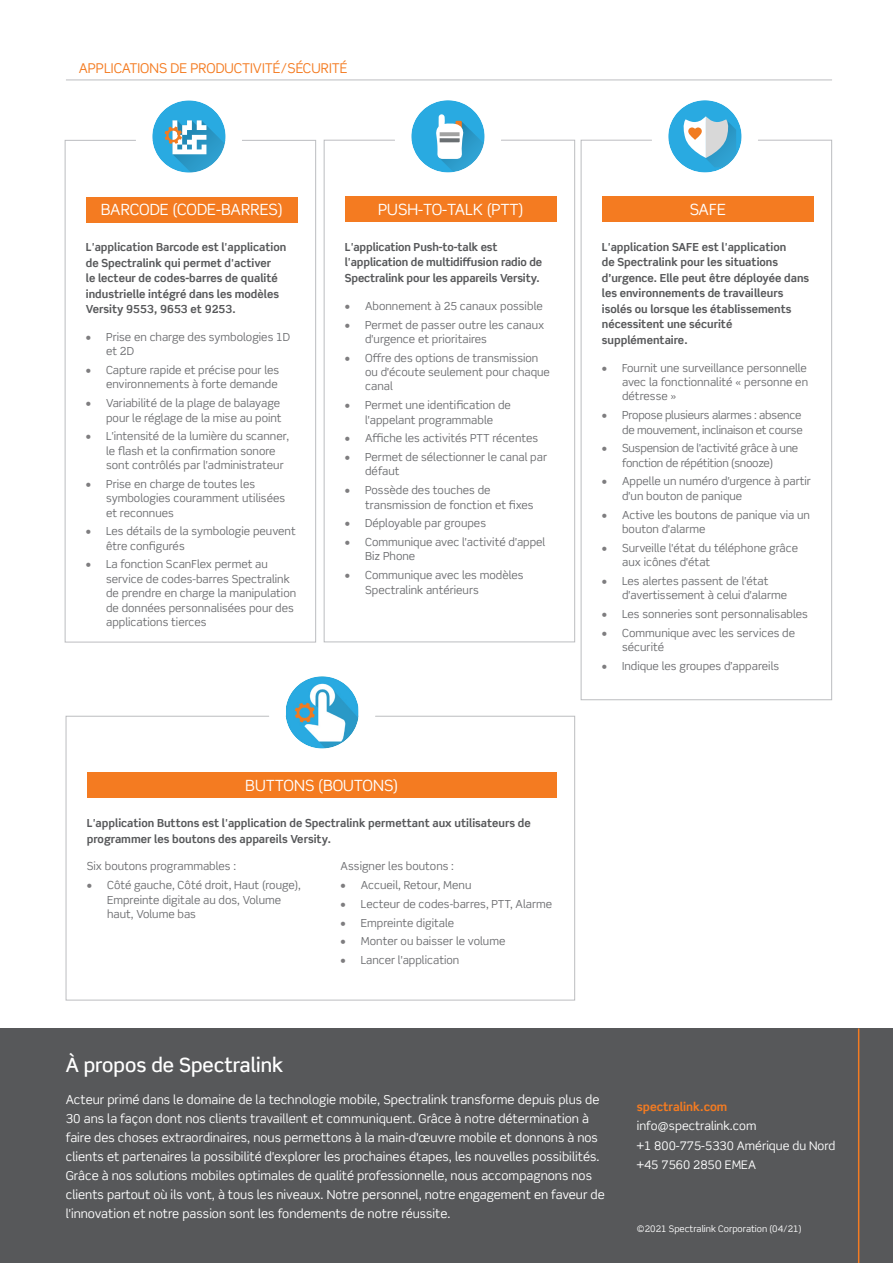
<style>
.page{position:relative;width:893px;height:1263px;background:#fff}
.page>*{position:absolute;margin:0;border:0;box-sizing:border-box;transform-origin:0 0}
.t1{font:500 19.65px "Scene Std";color:#fff}
.App_H1{font:15.45px "Scene Std";color:#fff}
.t2{font:13.5px "Scene Std";color:#f47b21}
.t3{font:12.3px/18.9px "Scene Std";color:#fff}
.t4{font:11.85px/19.2px "Scene Std";color:#fff}
.t5{font:700 11.85px "Scene Std";color:#f47b21}
.App_bullets{font:11.1px/14.4px "Scene Std";color:#6c6d70}
.App_intro{font:700 11.1px/15.5px "Scene Std";color:#57585a}
.App_bullets-2{font:11.1px/14.4px "Scene Std";letter-spacing:-.02em;color:#6c6d70;text-align:right}
.t6{font:9px "Scene Std";color:#fff}
.s1{font-weight:700;color:#7e7d7f}
</style>
<div class="page">
<div style="left:0;top:1028px;width:893px;height:235px;background:#57585a"></div>
<hr style="left:858px;top:1028px;width:1px;height:235px;background:#f47b21">
<div style="left:65px;top:140px;width:251px;height:502px;background:#fff;border:1px solid #bcbdc0"></div>
<svg style="left:153px;top:101px;width:72px;height:71px"></svg>
<div style="left:136px;top:84px;width:106px;height:105px;border:16px solid #fff;border-radius:50%"></div>
<div style="left:86px;top:197px;width:212px;height:25px;background:#f47b21"></div>
<div style="left:324px;top:140px;width:251px;height:502px;background:#fff;border:1px solid #bcbdc0"></div>
<svg style="left:412px;top:101px;width:72px;height:71px"></svg>
<div style="left:395px;top:84px;width:106px;height:105px;border:16px solid #fff;border-radius:50%"></div>
<div style="left:345px;top:197px;width:212px;height:25px;background:#f47b21"></div>
<div style="left:581px;top:140px;width:251px;height:560px;background:#fff;border:1px solid #bcbdc0"></div>
<svg style="left:669px;top:101px;width:72px;height:71px"></svg>
<div style="left:652px;top:84px;width:106px;height:105px;border:16px solid #fff;border-radius:50%"></div>
<div style="left:602px;top:197px;width:212px;height:25px;background:#f47b21"></div>
<div style="left:66px;top:716px;width:509px;height:284px;background:#fff;border:1px solid #bcbdc0"></div>
<img style="left:286px;top:677px;width:72px;height:71px">
<div style="left:269px;top:660px;width:106px;height:105px;border:16px solid #fff;border-radius:50%"></div>
<div style="left:87px;top:772px;width:470px;height:26px;background:#f47b21"></div>
<hr style="left:66px;top:80px;width:766px;height:1px;background:#bcbdc0">
<h2 class="t2" style="left:79px;top:59px;width:270px">APPLICATIONS DE PRODUCTIVITÉ/SÉCURITÉ</h2>
<p class="App_H1" style="left:101px;top:200px;width:183px">BARCODE (CODE-BARRES)</p>
<p class="App_intro" style="left:86px;top:239px;width:202px">L'application Barcode est l'application de Spectralink qui permet d'activer<br>le lecteur de codes-barres de qualité industrielle intégré dans les modèles Versity 9553, 9653 et 9253.</p>
<p class="App_bullets" style="left:106px;top:330px;width:186px;text-indent:-20px"><span class="s1">•</span> Prise en charge des symbologies 1D et 2D</p>
<p class="App_bullets" style="left:86px;top:363px;width:195px;text-align:right"><span class="s1">•</span> Capture rapide et précise pour les environnements à forte demande</p>
<p class="App_bullets" style="left:86px;top:396px;width:197px;text-align:right"><span class="s1">•</span> Variabilité de la plage de balayage pour le réglage de la mise au point</p>
<p class="App_bullets" style="left:106px;top:429px;width:184px;text-indent:-20px"><span class="s1">•</span> L'intensité de la lumière du scanner, le flash et la confirmation sonore sont contrôlés par l'administrateur</p>
<p class="App_bullets" style="left:106px;top:476px;width:181px;text-indent:-20px"><span class="s1">•</span> Prise en charge de toutes les symbologies couramment utilisées et reconnues</p>
<p class="App_bullets" style="left:106px;top:524px;width:191px;text-indent:-20px"><span class="s1">•</span> Les détails de la symbologie peuvent être configurés</p>
<p class="App_bullets" style="left:106px;top:557px;width:192px;text-indent:-20px"><span class="s1">•</span> La fonction ScanFlex permet au service de codes-barres Spectralink de prendre en charge la manipulation de données personnalisées pour des applications tierces</p>
<p class="App_H1" style="left:378px;top:200px;width:147px">PUSH-TO-TALK (PTT)</p>
<p class="App_intro" style="left:345px;top:239px;width:199px">L'application Push-to-talk est l'application de multidiffusion radio de<br>Spectralink pour les appareils Versity.</p>
<p class="App_bullets" style="left:345px;top:298px;width:199px"><span class="s1">•</span> Abonnement à 25 canaux possible</p>
<p class="App_bullets" style="left:365px;top:317px;width:181px;text-indent:-20px"><span class="s1">•</span> Permet de passer outre les canaux d'urgence et prioritaires</p>
<p class="App_bullets" style="left:365px;top:350px;width:186px;text-indent:-20px"><span class="s1">•</span> Offre des options de transmission ou d'écoute seulement pour chaque canal</p>
<p class="App_bullets" style="left:345px;top:398px;width:168px;text-align:center"><span class="s1">•</span> Permet une identification de l'appelant programmable</p>
<p class="App_bullets" style="left:345px;top:431px;width:195px"><span class="s1">•</span> Affiche les activités PTT récentes</p>
<p class="App_bullets" style="left:365px;top:450px;width:183px;text-indent:-20px"><span class="s1">•</span> Permet de sélectionner le canal par défaut</p>
<p class="App_bullets" style="left:365px;top:483px;width:170px;text-indent:-20px"><span class="s1">•</span> Possède des touches de transmission de fonction et fixes</p>
<p class="App_bullets" style="left:345px;top:516px;width:143px"><span class="s1">•</span> Déployable par groupes</p>
<p class="App_bullets" style="left:365px;top:535px;width:182px;text-indent:-20px"><span class="s1">•</span> Communique avec l'activité d'appel<br>Biz Phone</p>
<p class="App_bullets" style="left:365px;top:568px;width:160px;text-indent:-20px"><span class="s1">•</span> Communique avec les modèles<br>Spectralink antérieurs</p>
<p class="App_H1" style="left:245px;top:776px;width:154px">BUTTONS (BOUTONS)</p>
<p class="App_intro" style="left:87px;top:815px;width:446px">L'application Buttons est l'application de Spectralink permettant aux utilisateurs de programmer les boutons des appareils Versity.</p>
<p class="App_bullets" style="left:87px;top:859px;width:151px">Six boutons programmables :</p>
<p class="App_bullets" style="left:107px;top:878px;width:195px;text-indent:-20px"><span class="s1">•</span> Côté gauche, Côté droit, Haut (rouge),<br>Empreinte digitale au dos, Volume haut, Volume bas</p>
<p class="App_bullets" style="left:341px;top:859px;width:115px">Assigner les boutons :</p>
<p class="App_bullets" style="left:341px;top:878px;width:132px"><span class="s1">•</span> Accueil, Retour, Menu</p>
<p class="App_bullets" style="left:341px;top:896px;width:213px"><span class="s1">•</span> Lecteur de codes-barres, PTT, Alarme</p>
<p class="App_bullets" style="left:341px;top:915px;width:115px"><span class="s1">•</span> Empreinte digitale</p>
<p class="App_bullets" style="left:341px;top:934px;width:166px"><span class="s1">•</span> Monter ou baisser le volume</p>
<p class="App_bullets" style="left:341px;top:953px;width:120px"><span class="s1">•</span> Lancer l'application</p>
<p class="App_H1" style="left:690px;top:200px;width:38px">SAFE</p>
<p class="App_intro" style="left:602px;top:239px;width:209px">L'application SAFE est l'application<br>de Spectralink pour les situations d’urgence. Elle peut être déployée dans les environnements de travailleurs isolés ou lorsque les établissements nécessitent une sécurité supplémentaire.</p>
<p class="App_bullets" style="left:622px;top:360px;width:187px;text-align:justify;text-indent:-20px"><span class="s1">•</span> Fournit une surveillance personnelle avec la fonctionnalité « personne en détresse »</p>
<p class="App_bullets-2" style="left:602px;top:408px;width:202px"><span class="s1">•</span> Propose plusieurs alarmes : absence de mouvement, inclinaison et course</p>
<p class="App_bullets-2" style="left:602px;top:441px;width:198px;text-align:center"><span class="s1">•</span> Suspension de l'activité grâce à une fonction de répétition (snooze)</p>
<p class="App_bullets" style="left:622px;top:474px;width:190px;text-indent:-20px"><span class="s1">•</span> Appelle un numéro d'urgence à partir d'un bouton de panique</p>
<p class="App_bullets" style="left:622px;top:507px;width:189px;text-indent:-20px"><span class="s1">•</span> Active les boutons de panique via un bouton d'alarme</p>
<p class="App_bullets" style="left:622px;top:540px;width:178px;text-indent:-20px"><span class="s1">•</span> Surveille l'état du téléphone grâce aux icônes d'état</p>
<p class="App_bullets" style="left:622px;top:573px;width:167px;text-indent:-20px"><span class="s1">•</span> Les alertes passent de l'état d'avertissement à celui d'alarme</p>
<p class="App_bullets" style="left:602px;top:607px;width:208px"><span class="s1">•</span> Les sonneries sont personnalisables</p>
<p class="App_bullets" style="left:622px;top:625px;width:175px;text-indent:-20px"><span class="s1">•</span> Communique avec les services de sécurité</p>
<p class="App_bullets" style="left:602px;top:658px;width:179px"><span class="s1">•</span> Indique les groupes d’appareils</p>
<h1 class="t1" style="left:66px;top:1052px;width:219px">À propos de Spectralink</h1>
<p class="t3" style="left:66px;top:1090px;width:541px">Acteur primé dans le domaine de la technologie mobile, Spectralink transforme depuis plus de 30 ans la façon dont nos clients travaillent et communiquent. Grâce à notre détermination à faire des choses extraordinaires, nous permettons à la main-d'œuvre mobile et donnons à nos clients et partenaires la possibilité d'explorer les prochaines étapes, les nouvelles possibilités.<br>Grâce à nos solutions mobiles optimales de qualité professionnelle, nous accompagnons nos clients partout où ils vont, à tous les niveaux. Notre personnel, notre engagement en faveur de l'innovation et notre passion sont les fondements de notre réussite.</p>
<p class="t5" style="left:637px;top:1099px;width:92px">spectralink.com</p>
<p class="t4" style="left:637px;top:1116px;width:200px">info@spectralink.com<br>+1 800-775-5330 Amérique du Nord +45 7560 2850 EMEA</p>
<p class="t6" style="left:637px;top:1223px;width:166px">©2021 Spectralink Corporation (04/21)</p>
</div>
